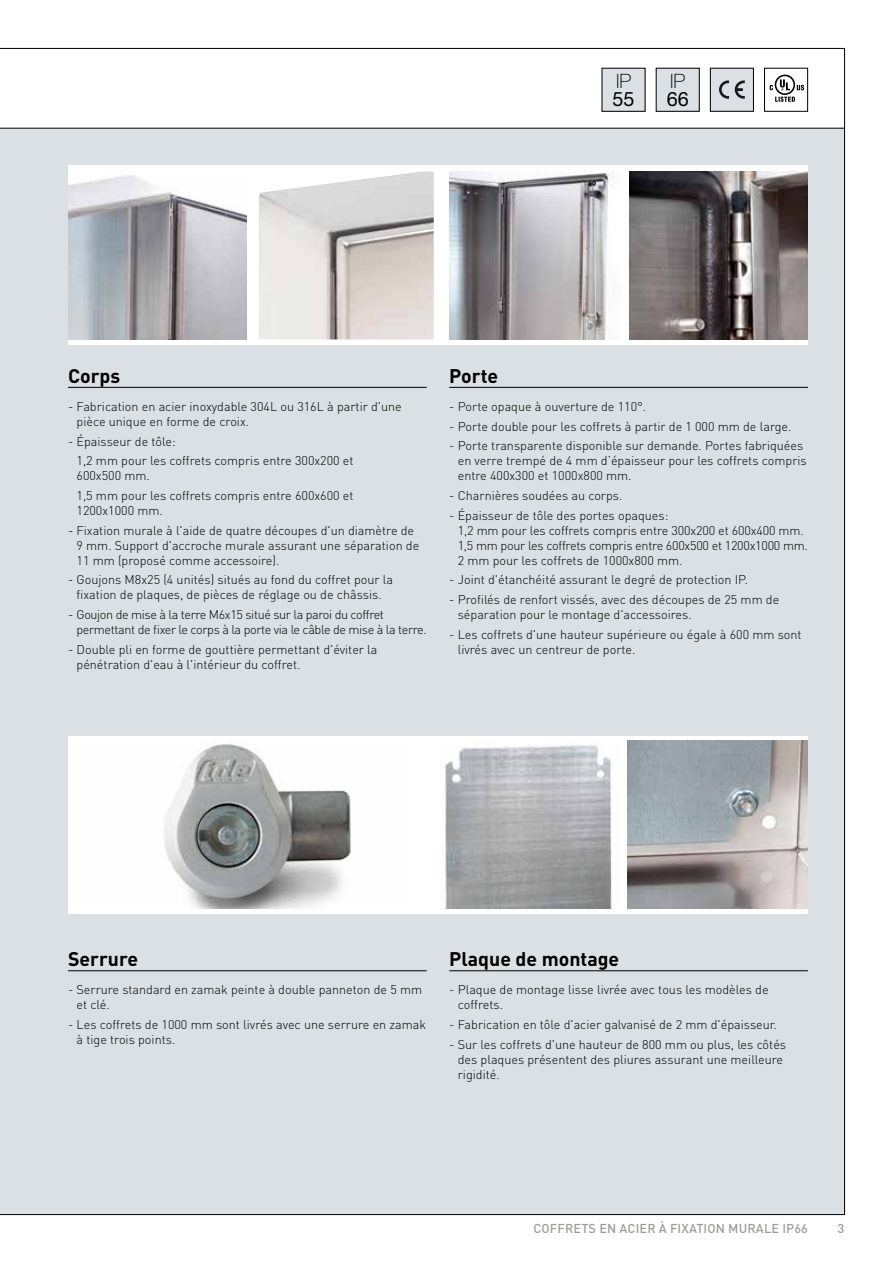
<style>
.page{position:relative;width:893px;height:1263px;background:#fff}
.page>*{position:absolute;margin:0;border:0;box-sizing:border-box;transform-origin:0 0}
.t1{font:100 19.8px "Helvetica Neue LT Pro";color:#000}
.t2{font:19.8px "Helvetica Neue LT Std";color:#000}
.t3{font:700 19.5px "DIN Pro";color:#000}
.t4{font:500 12.75px "DIN Pro";letter-spacing:.01em;color:#9d9d9c}
.t5{font:300 12.6px/15px "DIN Pro";color:#000}
.t6{font:300 12.6px/15px "DIN Pro";letter-spacing:-.03em;color:#000}
</style>
<div class="page">
<div style="left:0;top:128px;width:845px;height:1087px;background:#dae0e3"></div>
<div style="left:68px;top:166px;width:740px;height:179px;background:#fff"></div>
<img style="left:449px;top:172px;width:164px;height:167px">
<img style="left:68px;top:175px;width:179px;height:164px">
<img style="left:259px;top:172px;width:175px;height:167px">
<img style="left:629px;top:172px;width:179px;height:167px">
<div style="left:764px;top:68px;width:44px;height:43px;border:1px solid #000"></div>
<svg style="left:770px;top:75px;width:34px;height:27px"></svg>
<div style="left:710px;top:68px;width:43px;height:43px;background:#dae0e3"></div>
<div style="left:710px;top:68px;width:44px;height:43px;border:1px solid #000"></div>
<svg style="left:719px;top:80px;width:10px;height:19px"></svg>
<svg style="left:735px;top:80px;width:10px;height:19px"></svg>
<div style="left:602px;top:68px;width:43px;height:43px;background:#dae0e3"></div>
<div style="left:656px;top:68px;width:43px;height:43px;background:#dae0e3"></div>
<div style="left:68px;top:736px;width:740px;height:177px;background:#fff"></div>
<img style="left:164px;top:744px;width:187px;height:165px">
<img style="left:627px;top:741px;width:181px;height:168px">
<img style="left:445px;top:745px;width:167px;height:164px">
<hr style="left:68px;top:387px;width:359px;height:1px;background:#000">
<hr style="left:449px;top:387px;width:359px;height:1px;background:#000">
<hr style="left:68px;top:970px;width:359px;height:1px;background:#000">
<hr style="left:449px;top:970px;width:359px;height:1px;background:#000">
<h1 class="t1" style="left:616px;top:69px;width:17px">IP</h1>
<h1 class="t2" style="left:612px;top:87px;width:24px">55</h1>
<h1 class="t1" style="left:670px;top:69px;width:17px">IP</h1>
<h1 class="t2" style="left:667px;top:87px;width:24px">66</h1>
<h2 class="t3" style="left:68px;top:362px;width:54px">Corps</h2>
<p class="t5" style="left:77px;top:398px;width:327px;text-indent:-9px">- Fabrication en acier inoxydable 304L ou 316L à partir d'une pièce unique en forme de croix.</p>
<p class="t5" style="left:77px;top:431px;width:279px;line-height:19.6px;text-indent:-9px">- Épaisseur de tôle:<br>1,2 mm pour les coffrets compris entre 300x200 et</p>
<p class="t5" style="left:77px;top:465px;width:279px;line-height:19.6px">600x500 mm.<br>1,5 mm pour les coffrets compris entre 600x600 et</p>
<p class="t5" style="left:77px;top:502px;width:88px">1200x1000 mm.</p>
<p class="t5" style="left:77px;top:522px;width:344px;text-indent:-9px">- Fixation murale à l'aide de quatre découpes d'un diamètre de<br>9 mm. Support d'accroche murale assurant une séparation de<br>11 mm (proposé comme accessoire).</p>
<p class="t5" style="left:68px;top:572px;width:327px;text-align:center">- Goujons M8x25 (4 unités) situés au fond du coffret pour la fixation de plaques, de pièces de réglage ou de châssis.</p>
<p class="t6" style="left:77px;top:606px;width:352px;text-indent:-9px">- Goujon de mise à la terre M6x15 situé sur la paroi du coffret permettant de fixer le corps à la porte via le câble de mise à la terre.</p>
<p class="t5" style="left:77px;top:641px;width:302px;text-indent:-9px">- Double pli en forme de gouttière permettant d'éviter la pénétration d'eau à l'intérieur du coffret.</p>
<h2 class="t3" style="left:449px;top:362px;width:51px">Porte</h2>
<p class="t5" style="left:449px;top:398px;width:199px">- Porte opaque à ouverture de 110°.</p>
<p class="t5" style="left:449px;top:418px;width:344px">- Porte double pour les coffrets à partir de 1 000 mm de large.</p>
<p class="t5" style="left:458px;top:438px;width:351px;text-indent:-9px">- Porte transparente disponible sur demande. Portes fabriquées en verre trempé de 4 mm d’épaisseur pour les coffrets compris entre 400x300 et 1000x800 mm.</p>
<p class="t5" style="left:449px;top:487px;width:175px">- Charnières soudées au corps.</p>
<p class="t5" style="left:458px;top:507px;width:352px;text-indent:-9px">- Épaisseur de tôle des portes opaques:<br>1,2 mm pour les coffrets compris entre 300x200 et 600x400 mm.<br>1,5 mm pour les coffrets compris entre 600x500 et 1200x1000 mm.<br>2 mm pour les coffrets de 1000x800 mm.</p>
<p class="t5" style="left:449px;top:572px;width:300px">- Joint d'étanchéité assurant le degré de protection IP.</p>
<p class="t5" style="left:458px;top:591px;width:323px;text-indent:-9px">- Profilés de renfort vissés, avec des découpes de 25 mm de séparation pour le montage d'accessoires.</p>
<p class="t5" style="left:458px;top:626px;width:345px;text-indent:-9px">- Les coffrets d'une hauteur supérieure ou égale à 600 mm sont livrés avec un centreur de porte.</p>
<h2 class="t3" style="left:68px;top:946px;width:72px">Serrure</h2>
<p class="t5" style="left:77px;top:982px;width:347px;text-indent:-9px">- Serrure standard en zamak peinte à double panneton de 5 mm et clé.</p>
<p class="t5" style="left:77px;top:1016px;width:351px;text-indent:-9px">- Les coffrets de 1000 mm sont livrés avec une serrure en zamak à tige trois points.</p>
<h2 class="t3" style="left:449px;top:946px;width:172px">Plaque de montage</h2>
<p class="t5" style="left:458px;top:982px;width:312px;text-indent:-9px">- Plaque de montage lisse livrée avec tous les modèles de coffrets.</p>
<p class="t5" style="left:449px;top:1016px;width:329px">- Fabrication en tôle d'acier galvanisé de 2 mm d'épaisseur.</p>
<p class="t5" style="left:458px;top:1036px;width:330px;text-indent:-9px">- Sur les coffrets d'une hauteur de 800 mm ou plus, les côtés des plaques présentent des pliures assurant une meilleure rigidité.</p>
<p class="t4" style="left:533px;top:1219px;width:276px">COFFRETS EN ACIER À FIXATION MURALE IP66</p>
<p class="t4" style="left:837px;top:1219px;width:8px">3</p>
</div>
